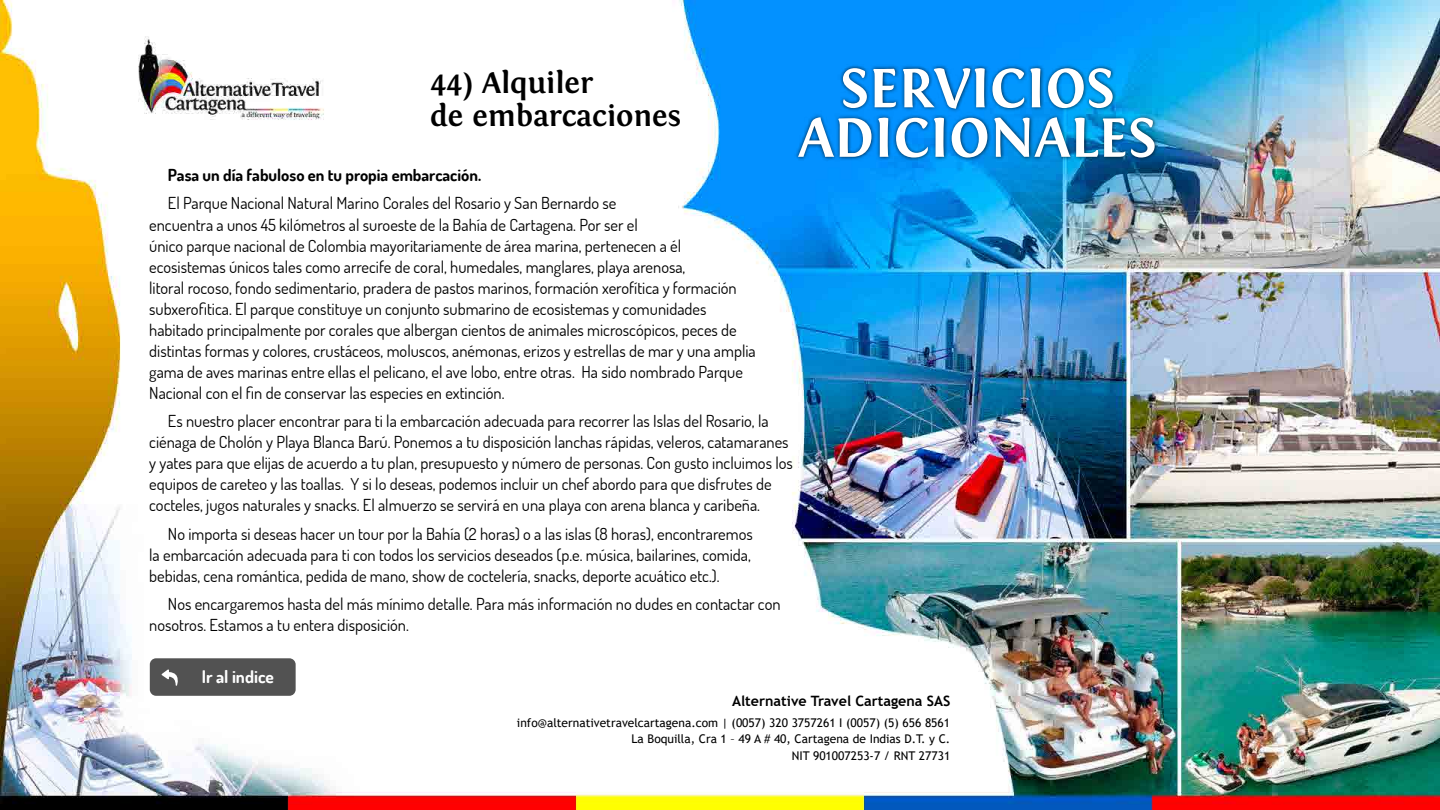
<style>
.page{position:relative;width:1440px;height:810px;background:#fff}
.page>*{position:absolute;margin:0;border:0;box-sizing:border-box;transform-origin:0 0}
.t1{font:700 57.75px/49.5px "Fontin";color:#fff;text-align:center}
.t2{font:700 30.75px/33px "Fontin";color:#000}
.t3{font:700 17.4px "Dosis";color:#fff}
.t4{font:16.5px/21px "Dosis";color:#000}
.t5{font:700 16.5px "Dosis";color:#000}
.t6{font:700 14.25px "Trebuchet MS";color:#000}
.t7{font:12px/16.5px "Trebuchet MS";color:#000;text-align:right}
</style>
<div class="page">
<img style="left:0;top:0;width:1440px;height:810px">
<div style="left:150px;top:658px;width:146px;height:38px;background:#525252;border-radius:6px"></div>
<svg style="left:162px;top:669px;width:16px;height:17px"></svg>
<div style="left:794px;top:64px;width:365px;height:97px;background:#000;opacity:.75"></div>
<h2 class="t2" style="left:430px;top:66px;width:252px">44) Alquiler<br>de embarcaciones</h2>
<h1 class="t1" style="left:798px;top:63px;width:360px">SERVICIOS<br>ADICIONALES</h1>
<p class="t5" style="left:168px;top:164px;width:315px">Pasa un día fabuloso en tu propia embarcación.</p>
<p class="t4" style="left:149px;top:193px;width:608px;text-indent:19px">El Parque Nacional Natural Marino Corales del Rosario y San Bernardo se<br>encuentra a unos 45 kilómetros al suroeste de la Bahía de Cartagena. Por ser el<br>único parque nacional de Colombia mayoritariamente de área marina, pertenecen a él ecosistemas únicos tales como arrecife de coral, humedales, manglares, playa arenosa,<br>litoral rocoso, fondo sedimentario, pradera de pastos marinos, formación xerofítica y formación subxerofitica. El parque constituye un conjunto submarino de ecosistemas y comunidades habitado principalmente por corales que albergan cientos de animales microscópicos, peces de distintas formas y colores, crustáceos, moluscos, anémonas, erizos y estrellas de mar y una amplia gama de aves marinas entre ellas el pelicano, el ave lobo, entre otras. Ha sido nombrado Parque Nacional con el fin de conservar las especies en extinción.</p>
<p class="t4" style="left:149px;top:410px;width:645px;text-indent:19px">Es nuestro placer encontrar para ti la embarcación adecuada para recorrer las Islas del Rosario, la ciénaga de Cholón y Playa Blanca Barú. Ponemos a tu disposición lanchas rápidas, veleros, catamaranes y yates para que elijas de acuerdo a tu plan, presupuesto y número de personas. Con gusto incluimos los equipos de careteo y las toallas. Y si lo deseas, podemos incluir un chef abordo para que disfrutes de cocteles, jugos naturales y snacks. El almuerzo se servirá en una playa con arena blanca y caribeña.</p>
<p class="t4" style="left:149px;top:523px;width:605px;text-align:justify;text-indent:19px">No importa si deseas hacer un tour por la Bahía (2 horas) o a las islas (8 horas), encontraremos la embarcación adecuada para ti con todos los servicios deseados (p.e. música, bailarines, comida, bebidas, cena romántica, pedida de mano, show de coctelería, snacks, deporte acuático etc.).</p>
<p class="t4" style="left:149px;top:593px;width:633px;text-indent:19px">Nos encargaremos hasta del más mínimo detalle. Para más información no dudes en contactar con nosotros. Estamos a tu entera disposición.</p>
<p class="t3" style="left:202px;top:665px;width:74px">Ir al indice</p>
<p class="t6" style="left:732px;top:692px;width:220px">Alternative Travel Cartagena SAS</p>
<p class="t7" style="left:517px;top:714px;width:435px">info@alternativetravelcartagena.com | (0057) 320 3757261 I (0057) (5) 656 8561<br>La Boquilla, Cra 1 – 49 A # 40, Cartagena de Indias D.T. y C.<br>NIT 901007253-7 / RNT 27731</p>
</div>
